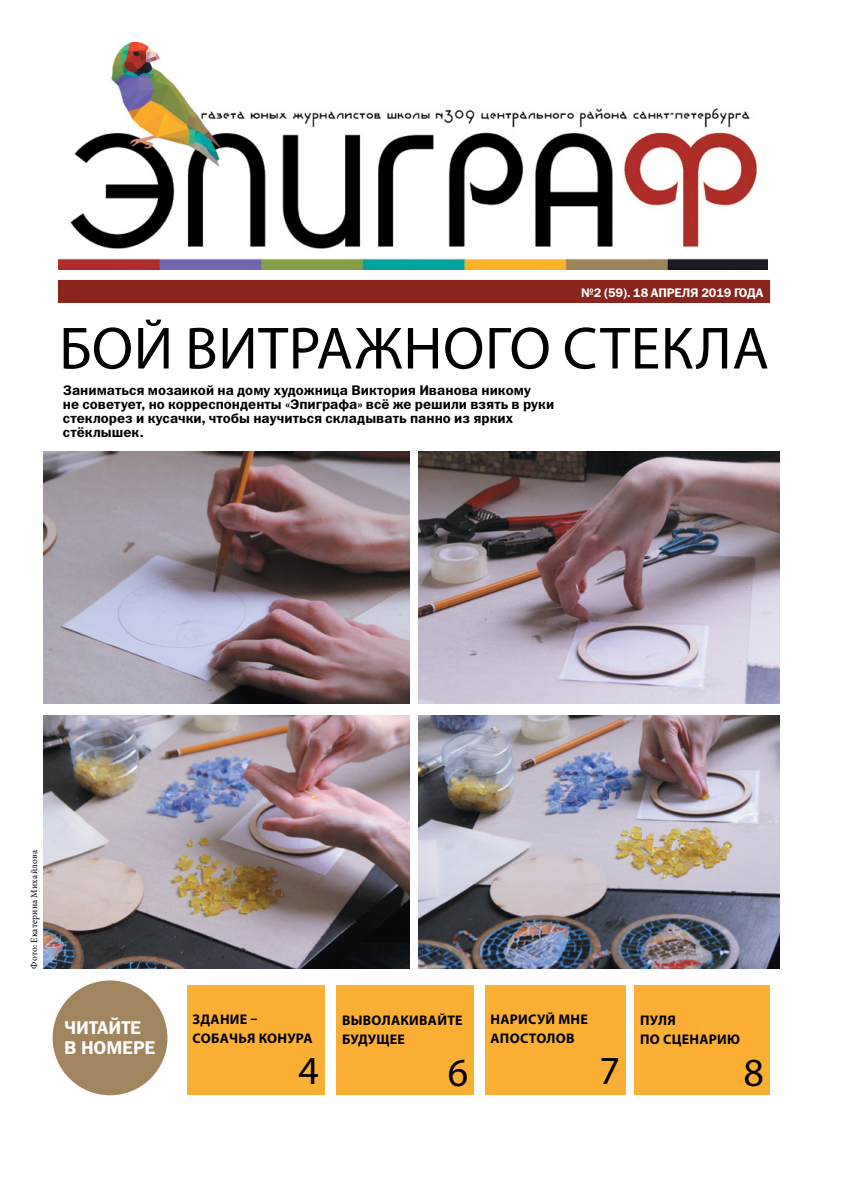
<style>
.page{position:relative;width:842px;height:1191px;background:#fff}
.page>*{position:absolute;margin:0;border:0;box-sizing:border-box;transform-origin:0 0}
.t1{font:60px "Myriad Pro";letter-spacing:.01em;color:#000}
.t2{font:40px "Myriad Pro";color:#000}
.t3{font:18.6px/19.4px "Franklin Gothic Demi C";letter-spacing:-.005em;color:#fff}
.t4{font:14px/14px "Franklin Gothic Demi C";color:#000}
.t5{font:700 14px/19px "Myriad Pro";letter-spacing:.02em;color:#000}
.t6{font:12.5px "Franklin Gothic Demi C";letter-spacing:-.01em;color:#fff}
.t7{font:9.5px "Minion Pro";letter-spacing:.015em;color:#000}
</style>
<div class="page">
<div style="left:634px;top:985px;width:136px;height:110px;background:#fbaf34"></div>
<div style="left:187px;top:985px;width:138px;height:110px;background:#fbaf34"></div>
<div style="left:336px;top:985px;width:138px;height:110px;background:#fbaf34"></div>
<div style="left:485px;top:985px;width:141px;height:110px;background:#fbaf34"></div>
<div style="left:53px;top:980px;width:114px;height:115px;background:#a1855e;border-radius:50%"></div>
<img style="left:419px;top:451px;width:360px;height:252px">
<img style="left:44px;top:451px;width:366px;height:252px">
<img style="left:44px;top:715px;width:366px;height:253px">
<img style="left:419px;top:715px;width:360px;height:253px">
<div style="left:59px;top:280px;width:711px;height:22px;background:#89251d"></div>
<div style="left:58px;top:280px;width:712px;height:23px;border:1px solid #89251d"></div>
<img style="left:59px;top:43px;width:708px;height:226px">
<p class="t6" style="left:581px;top:285px;width:183px">№2 (59). 18 апреля 2019 года</p>
<h1 class="t1" style="left:59px;top:311px;width:711px">Бой витражного стекла</h1>
<p class="t4" style="left:63px;top:383px;width:493px">Заниматься мозаикой на дому художница Виктория Иванова никому<br>не советует, но корреспонденты «Эпиграфа» всё же решили взять в руки стеклорез и кусачки, чтобы научиться складывать панно из ярких стёклышек.</p>
<p class="t7" style="left:28px;top:968px;width:120px;rotate:-90deg">Фото: Екатерина Михайлова</p>
<h3 class="t3" style="left:64px;top:1018px;width:93px">ЧИТАЙТЕ<br>В НОМЕРЕ</h3>
<p class="t5" style="left:193px;top:1008px;width:122px">здание – собачья конура</p>
<h2 class="t2" style="left:298px;top:1046px;width:22px">4</h2>
<p class="t5" style="left:342px;top:1010px;width:122px">выволакивайте будущее</p>
<h2 class="t2" style="left:448px;top:1047px;width:22px">6</h2>
<p class="t5" style="left:490px;top:1008px;width:99px">нарисуй мне апостолов</p>
<h2 class="t2" style="left:599px;top:1046px;width:22px">7</h2>
<p class="t5" style="left:640px;top:1010px;width:101px">пуля<br>по сценарию</p>
<h2 class="t2" style="left:743px;top:1047px;width:22px">8</h2>
</div>
